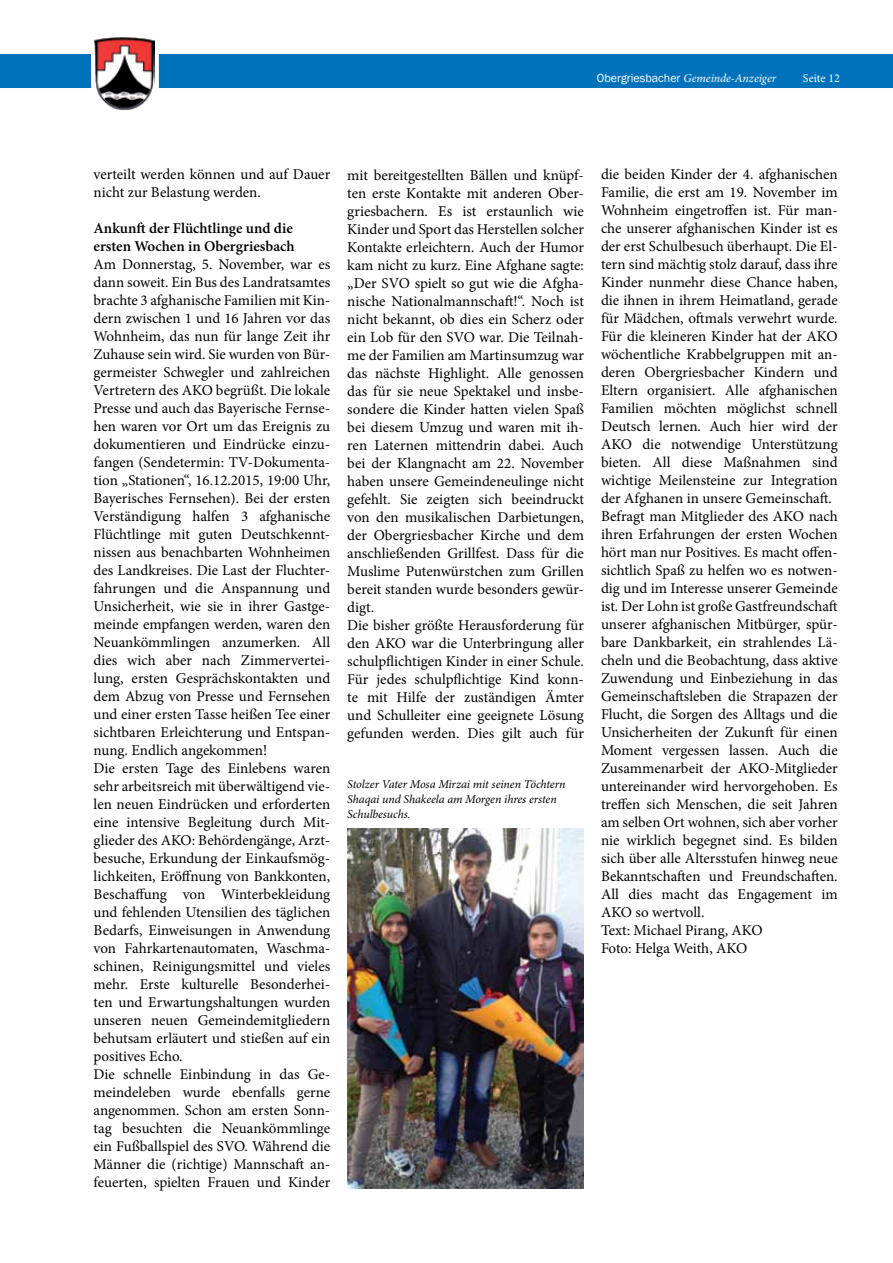
<style>
.page{position:relative;width:893px;height:1263px;background:#fff}
.page>*{position:absolute;margin:0;border:0;box-sizing:border-box;transform-origin:0 0}
.t1{font:15px/18px "Minion Pro";color:#000}
.t2{font:600 15px/18px "Minion Pro";color:#000}
.t3{font:italic 12px/15px "Minion Pro";letter-spacing:-.005em;color:#000}
.t4{font:italic 12px "Minion Pro";color:#fff}
.t5{font:12px "Minion Pro";color:#fff}
.s1{font-family:"Franklin Gothic";font-style:normal}
</style>
<div class="page">
<div style="left:0;top:54px;width:91px;height:34px;background:#0072bc"></div>
<div style="left:159px;top:54px;width:734px;height:34px;background:#0072bc"></div>
<img style="left:94px;top:37px;width:60px;height:74px">
<img style="left:347px;top:828px;width:237px;height:360px">
<p class="t4" style="left:597px;top:70px;width:181px"><span class="s1">Obergriesbacher</span> Gemeinde-Anzeiger</p>
<p class="t5" style="left:803px;top:70px;width:38px">Seite 12</p>
<p class="t1" style="left:94px;top:166px;width:238px">verteilt werden können und auf Dauer nicht zur Belastung werden.</p>
<p class="t2" style="left:94px;top:219px;width:203px">Ankunft der Flüchtlinge und die ersten Wochen in Obergriesbach</p>
<p class="t1" style="left:94px;top:256px;width:238px">Am Donnerstag, 5. November, war es dann soweit. Ein Bus des Landratsamtes brachte 3 afghanische Familien mit Kin&shy;dern zwischen 1 und 16 Jahren vor das Wohnheim, das nun für lange Zeit ihr Zuhause sein wird. Sie wurden von Bür&shy;germeister Schwegler und zahlreichen Vertretern des AKO begrüßt. Die lokale Presse und auch das Bayerische Fernse&shy;hen waren vor Ort um das Ereignis zu dokumentieren und Eindrücke einzu&shy;fangen (Sendetermin: TV-Dokumenta&shy;tion „Stationen“, 16.12.2015, 19:00 Uhr, Bayerisches Fernsehen). Bei der ersten Verständigung halfen 3 afghanische Flüchtlinge mit guten Deutschkennt&shy;nissen aus benachbarten Wohnheimen des Landkreises. Die Last der Fluchter&shy;fahrungen und die Anspannung und Unsicherheit, wie sie in ihrer Gastge&shy;meinde empfangen werden, waren den Neuankömmlingen anzumerken. All dies wich aber nach Zimmervertei&shy;lung, ersten Gesprächskontakten und dem Abzug von Presse und Fernsehen und einer ersten Tasse heißen Tee einer sichtbaren Erleichterung und Entspan&shy;nung. Endlich angekommen!<br>Die ersten Tage des Einlebens waren sehr arbeitsreich mit überwältigend vie&shy;len neuen Eindrücken und erforderten eine intensive Begleitung durch Mit&shy;glieder des AKO: Behördengänge, Arzt&shy;besuche, Erkundung der Einkaufsmög&shy;lichkeiten, Eröffnung von Bankkonten, Beschaffung von Winterbekleidung und fehlenden Utensilien des täglichen Bedarfs, Einweisungen in Anwendung von Fahrkartenautomaten, Waschma&shy;schinen, Reinigungsmittel und vieles mehr. Erste kulturelle Besonderhei&shy;ten und Erwartungshaltungen wurden unseren neuen Gemeindemitgliedern behutsam erläutert und stießen auf ein positives Echo.<br>Die schnelle Einbindung in das Ge&shy;meindeleben wurde ebenfalls gerne angenommen. Schon am ersten Sonn&shy;tag besuchten die Neuankömmlinge ein Fußballspiel des SVO. Während die Männer die (richtige) Mannschaft an&shy;feuerten, spielten Frauen und Kinder</p>
<p class="t1" style="left:347px;top:166px;width:238px">mit bereitgestellten Bällen und knüpf&shy;ten erste Kontakte mit anderen Ober&shy;griesbachern. Es ist erstaunlich wie Kinder und Sport das Herstellen solcher Kontakte erleichtern. Auch der Humor kam nicht zu kurz. Eine Afghane sagte: „Der SVO spielt so gut wie die Afgha&shy;nische Nationalmannschaft!“. Noch ist nicht bekannt, ob dies ein Scherz oder ein Lob für den SVO war. Die Teilnah&shy;me der Familien am Martinsumzug war das nächste Highlight. Alle genossen das für sie neue Spektakel und insbe&shy;sondere die Kinder hatten vielen Spaß bei diesem Umzug und waren mit ih&shy;ren Laternen mittendrin dabei. Auch bei der Klangnacht am 22. November haben unsere Gemeindeneulinge nicht gefehlt. Sie zeigten sich beeindruckt von den musikalischen Darbietungen, der Obergriesbacher Kirche und dem anschließenden Grillfest. Dass für die Muslime Putenwürstchen zum Grillen bereit standen wurde besonders gewür&shy;digt.<br>Die bisher größte Herausforderung für den AKO war die Unterbringung aller schulpflichtigen Kinder in einer Schule.<br>Für jedes schulpflichtige Kind konn&shy;te mit Hilfe der zuständigen Ämter und Schulleiter eine geeignete Lösung gefunden werden. Dies gilt auch für</p>
<p class="t3" style="left:347px;top:776px;width:220px">Stolzer Vater Mosa Mirzai mit seinen Töchtern<br>Shaqai und Shakeela am Morgen ihres ersten<br>Schulbesuchs.</p>
<p class="t1" style="left:601px;top:166px;width:238px">die beiden Kinder der 4. afghanischen Familie, die erst am 19. November im Wohnheim eingetroffen ist. Für man&shy;che unserer afghanischen Kinder ist es der erst Schulbesuch überhaupt. Die El&shy;tern sind mächtig stolz darauf, dass ihre Kinder nunmehr diese Chance haben, die ihnen in ihrem Heimatland, gerade für Mädchen, oftmals verwehrt wurde.<br>Für die kleineren Kinder hat der AKO wöchentliche Krabbelgruppen mit an&shy;deren Obergriesbacher Kindern und Eltern organisiert. Alle afghanischen Familien möchten möglichst schnell Deutsch lernen. Auch hier wird der AKO die notwendige Unterstützung bieten. All diese Maßnahmen sind wichtige Meilensteine zur Integration der Afghanen in unsere Gemeinschaft.<br>Befragt man Mitglieder des AKO nach ihren Erfahrungen der ersten Wochen hört man nur Positives. Es macht offen&shy;sichtlich Spaß zu helfen wo es notwen&shy;dig und im Interesse unserer Gemeinde ist. Der Lohn ist große Gastfreundschaft unserer afghanischen Mitbürger, spür&shy;bare Dankbarkeit, ein strahlendes Lä&shy;cheln und die Beobachtung, dass aktive Zuwendung und Einbeziehung in das Gemeinschaftsleben die Strapazen der Flucht, die Sorgen des Alltags und die Unsicherheiten der Zukunft für einen Moment vergessen lassen. Auch die Zusammenarbeit der AKO-Mitglieder untereinander wird hervorgehoben. Es treffen sich Menschen, die seit Jahren am selben Ort wohnen, sich aber vorher nie wirklich begegnet sind. Es bilden sich über alle Altersstufen hinweg neue Bekanntschaften und Freundschaften.<br>All dies macht das Engagement im AKO so wertvoll.<br>Text: Michael Pirang, AKO<br>Foto: Helga Weith, AKO</p>
</div>
